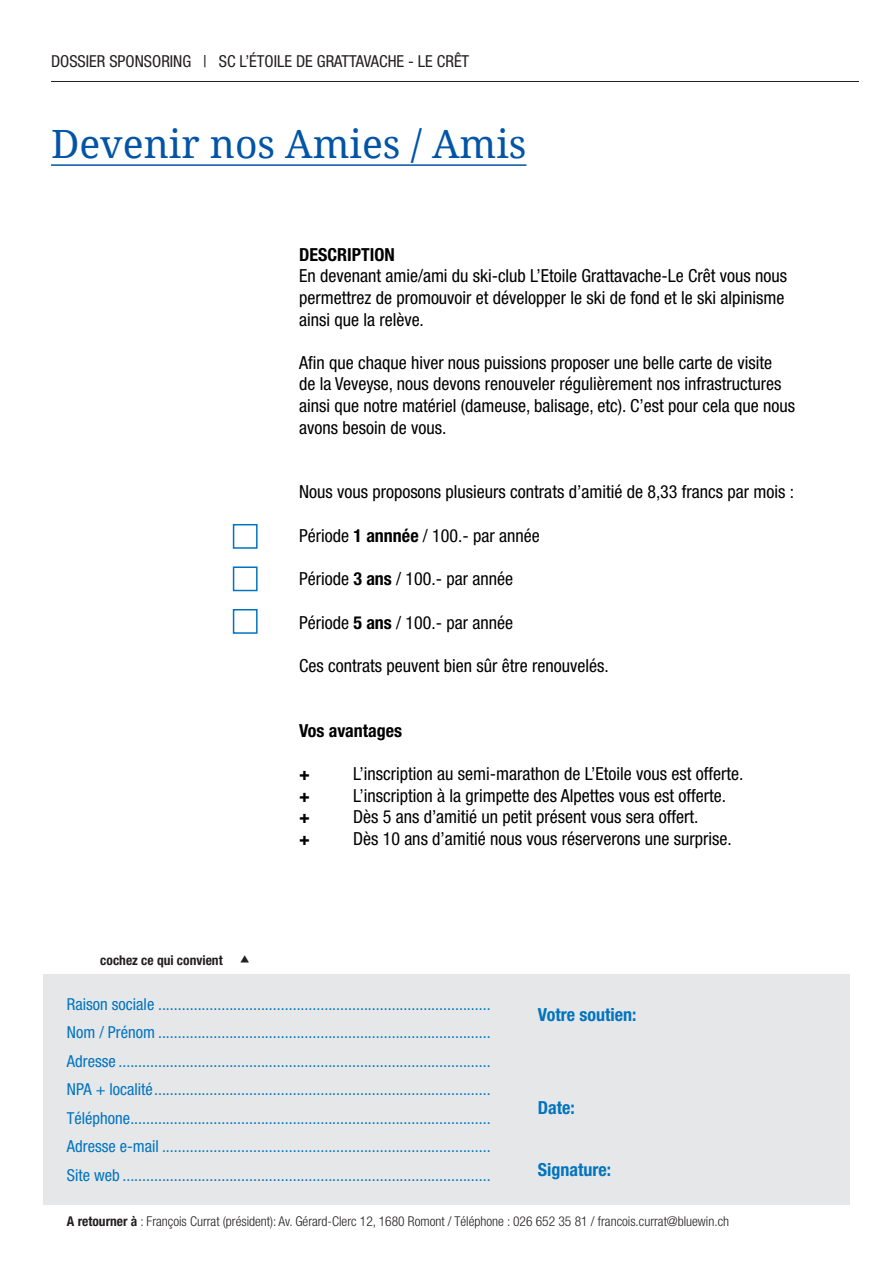
<style>
.page{position:relative;width:893px;height:1263px;background:#fff}
.page>*{position:absolute;margin:0;border:0;box-sizing:border-box;transform-origin:0 0}
.t1{font:39px "Droid Serif";color:#0154a6}
.t2{font:condensed 18px/21.6px "Helvetica Neue";color:#000}
.t3{font:700 condensed 18px "Helvetica Neue";color:#0074be}
.t4{font:700 condensed 18px "Helvetica Neue";color:#000}
.t5{font:800 condensed 18px "Helvetica Neue";color:#000}
.t6{font:condensed 16.5px/28.5px "Helvetica Neue";color:#0074be;text-align:justify}
.t7{font:condensed 16.5px "Helvetica Neue";color:#231f20}
.t8{font:300 condensed 13.5px "Helvetica Neue";color:#231f20}
.t9{font:700 condensed 13.5px "Helvetica Neue";color:#231f20}
.s1{font-weight:700}
</style>
<div class="page">
<hr style="left:51px;top:81px;width:808px;height:1px;background:#231f20">
<div style="left:43px;top:974px;width:807px;height:231px;background:#e6e7e9"></div>
<hr style="left:51px;top:164px;width:475px;height:2px;background:#0154a6">
<div style="left:233px;top:524px;width:25px;height:25px;border:2px solid #0074be"></div>
<div style="left:233px;top:566px;width:25px;height:25px;border:2px solid #0074be"></div>
<div style="left:233px;top:609px;width:25px;height:25px;border:2px solid #0074be"></div>
<p class="t7" style="left:51px;top:52px;width:420px">DOSSIER SPONSORING | SC L’ÉTOILE DE GRATTAVACHE - LE CRÊT</p>
<h1 class="t1" style="left:51px;top:121px;width:477px">Devenir nos Amies / Amis</h1>
<p class="t4" style="left:299px;top:244px;width:97px">DESCRIPTION</p>
<p class="t2" style="left:299px;top:265px;width:489px">En devenant amie/ami du ski-club L’Etoile Grattavache-Le Crêt vous nous permettrez de promouvoir et développer le ski de fond et le ski alpinisme ainsi que la relève.</p>
<p class="t2" style="left:299px;top:352px;width:497px">Afin que chaque hiver nous puissions proposer une belle carte de visite<br>de la Veveyse, nous devons renouveler régulièrement nos infrastructures ainsi que notre matériel (dameuse, balisage, etc). C’est pour cela que nous avons besoin de vous.</p>
<p class="t2" style="left:299px;top:481px;width:497px">Nous vous proposons plusieurs contrats d’amitié de 8,33 francs par mois :</p>
<p class="t2" style="left:299px;top:525px;width:242px">Période <span class="s1">1 annnée</span> / 100.- par année</p>
<p class="t2" style="left:299px;top:568px;width:216px">Période <span class="s1">3 ans</span> / 100.- par année</p>
<p class="t2" style="left:299px;top:612px;width:216px">Période <span class="s1">5 ans</span> / 100.- par année</p>
<p class="t2" style="left:299px;top:655px;width:311px">Ces contrats peuvent bien sûr être renouvelés.</p>
<p class="t9" style="left:100px;top:952px;width:124px">cochez ce qui convient</p>
<p class="t4" style="left:299px;top:720px;width:105px">Vos avantages</p>
<p class="t5" style="left:299px;top:763px;width:12px">+</p>
<p class="t2" style="left:353px;top:763px;width:392px">L’inscription au semi-marathon de L’Etoile vous est offerte.</p>
<p class="t5" style="left:299px;top:784px;width:12px">+</p>
<p class="t2" style="left:353px;top:784px;width:375px">L’inscription à la grimpette des Alpettes vous est offerte.</p>
<p class="t5" style="left:299px;top:806px;width:12px">+</p>
<p class="t2" style="left:353px;top:806px;width:347px">Dès 5 ans d’amitié un petit présent vous sera offert.</p>
<p class="t5" style="left:299px;top:827px;width:12px">+</p>
<p class="t2" style="left:353px;top:828px;width:380px">Dès 10 ans d’amitié nous vous réserverons une surprise.</p>
<p class="t6" style="left:67px;top:989px;width:425px">Raison sociale ....................................................................................<br>Nom / Prénom ....................................................................................<br>Adresse ..............................................................................................<br>NPA + localité.....................................................................................<br>Téléphone...........................................................................................<br>Adresse e-mail ...................................................................................<br>Site web .............................................................................................</p>
<p class="t3" style="left:538px;top:1003px;width:100px">Votre soutien:</p>
<p class="t3" style="left:538px;top:1096px;width:38px">Date:</p>
<p class="t3" style="left:538px;top:1159px;width:75px">Signature:</p>
<p class="t8" style="left:67px;top:1213px;width:664px"><span class="s1">A retourner à</span> : François Currat (président): Av. Gérard-Clerc 12, 1680 Romont / Téléphone : 026 652 35 81 / francois.currat@bluewin.ch</p>
</div>
